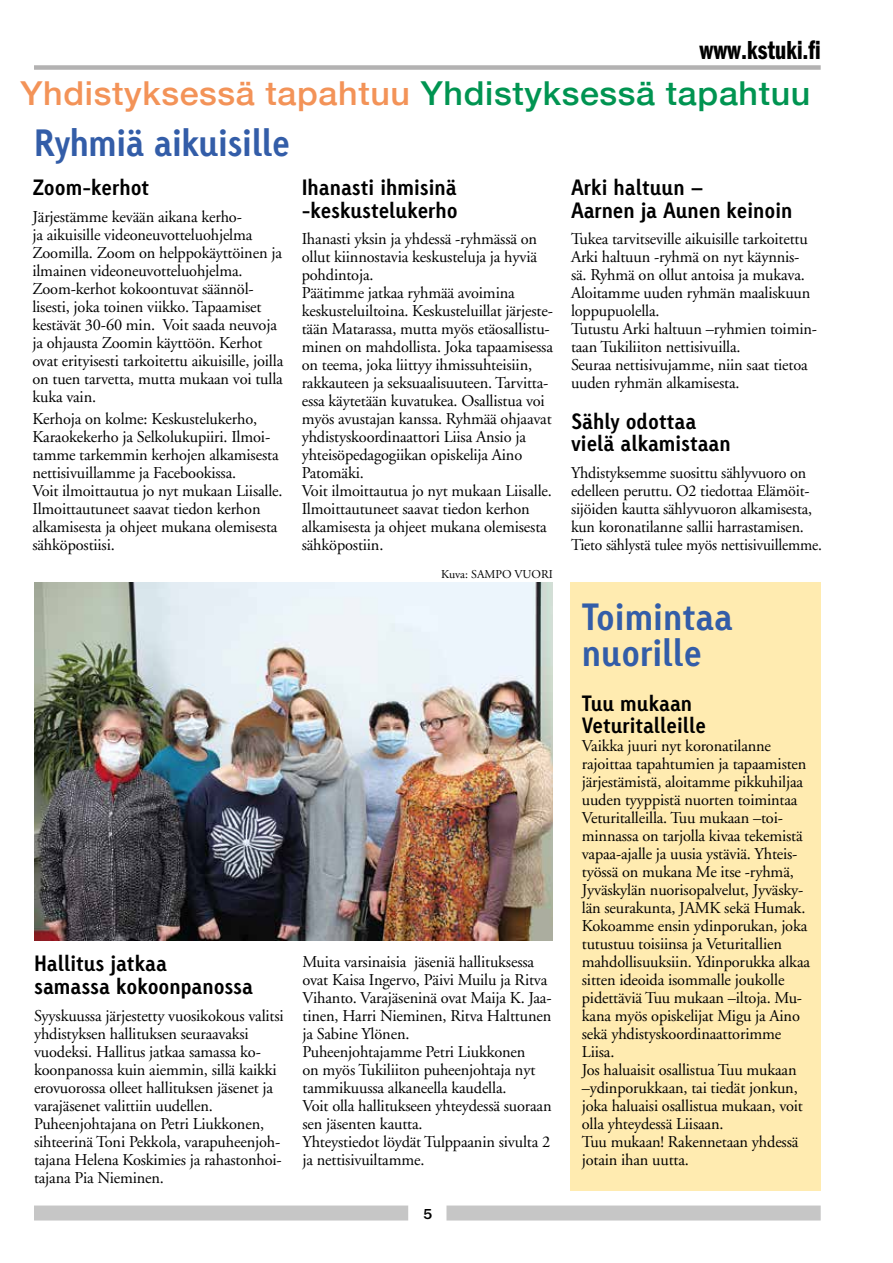
<style>
.page{position:relative;width:893px;height:1263px;background:#fff}
.page>*{position:absolute;margin:0;border:0;box-sizing:border-box;transform-origin:0 0}
.t1{font:700 36px/36px "Linotype Tetria";letter-spacing:-.01em;color:#335da8}
.t2{font:500 33px "Helvetica Neue";letter-spacing:.02em;color:#f39358}
.t3{font:27px "Franklin Gothic LT Demi Cmpr";color:#000}
.t4{font:700 21px/22.5px "Linotype Tetria";color:#000}
.t5{font:16.5px/18px "Adobe Garamond LT";letter-spacing:-.01em;color:#000}
.t6{font:500 15px "Franklin Gothic LT";color:#000}
.t7{font:12px "Adobe Garamond LT";color:#000}
.s1{color:#009451}
</style>
<div class="page">
<div style="left:34px;top:65px;width:787px;height:5px;background:#b3b2b2"></div>
<div style="left:34px;top:1205px;width:374px;height:15px;background:#c6c6c6"></div>
<div style="left:446px;top:1205px;width:375px;height:15px;background:#c6c6c6"></div>
<div style="left:570px;top:583px;width:251px;height:608px;background:#ffebb0"></div>
<img style="left:34px;top:583px;width:519px;height:358px">
<h3 class="t3" style="left:699px;top:36px;width:123px">www.kstuki.fi</h3>
<h2 class="t2" style="left:21px;top:67px;width:791px">Yhdistyksessä tapahtuu <span class="s1">Yhdistyksessä tapahtuu</span></h2>
<h1 class="t1" style="left:34px;top:125px;width:258px">Ryhmiä aikuisille</h1>
<p class="t4" style="left:32px;top:176px;width:118px">Zoom-kerhot</p>
<p class="t5" style="left:32px;top:208px;width:252px">Järjestämme kevään aikana kerho-<br>ja aikuisille videoneuvotteluohjelma Zoomilla. Zoom on helppokäyttöinen ja ilmainen videoneuvotteluohjelma.<br>Zoom-kerhot kokoontuvat säännöl&shy;lisesti, joka toinen viikko. Tapaamiset kestävät 30-60 min. Voit saada neuvoja ja ohjausta Zoomin käyttöön. Kerhot ovat erityisesti tarkoitettu aikuisille, joilla on tuen tarvetta, mutta mukaan voi tulla kuka vain.</p>
<p class="t5" style="left:32px;top:410px;width:252px">Kerhoja on kolme: Keskustelukerho, Karaokekerho ja Selkolukupiiri. Ilmoi&shy;tamme tarkemmin kerhojen alkamisesta nettisivuillamme ja Facebookissa.<br>Voit ilmoittautua jo nyt mukaan Liisalle.<br>Ilmoittautuneet saavat tiedon kerhon alkamisesta ja ohjeet mukana olemisesta sähköpostiisi.</p>
<p class="t4" style="left:302px;top:176px;width:158px">Ihanasti ihmisinä -keskustelukerho</p>
<p class="t5" style="left:302px;top:230px;width:253px">Ihanasti yksin ja yhdessä -ryhmässä on ollut kiinnostavia keskusteluja ja hyviä pohdintoja.<br>Päätimme jatkaa ryhmää avoimina keskusteluiltoina. Keskusteluillat järjeste&shy;tään Matarassa, mutta myös etäosallistu&shy;minen on mahdollista. Joka tapaamisessa on teema, joka liittyy ihmissuhteisiin, rakkauteen ja seksuaalisuuteen. Tarvitta&shy;essa käytetään kuvatukea. Osallistua voi myös avustajan kanssa. Ryhmää ohjaavat yhdistyskoordinaattori Liisa Ansio ja yhteisöpedagogiikan opiskelija Aino Patomäki.<br>Voit ilmoittautua jo nyt mukaan Liisalle.<br>Ilmoittautuneet saavat tiedon kerhon alkamisesta ja ohjeet mukana olemisesta sähköpostiin.</p>
<p class="t7" style="left:441px;top:567px;width:113px">Kuva: SAMPO VUORI</p>
<p class="t4" style="left:34px;top:952px;width:221px">Hallitus jatkaa<br>samassa kokoonpanossa</p>
<p class="t5" style="left:34px;top:1006px;width:251px">Syyskuussa järjestetty vuosikokous valitsi yhdistyksen hallituksen seuraavaksi vuodeksi. Hallitus jatkaa samassa ko&shy;koonpanossa kuin aiemmin, sillä kaikki erovuorossa olleet hallituksen jäsenet ja varajäsenet valittiin uudellen.<br>Puheenjohtajana on Petri Liukkonen, sihteerinä Toni Pekkola, varapuheenjoh&shy;tajana Helena Koskimies ja rahastonhoi&shy;tajana Pia Nieminen.</p>
<p class="t5" style="left:302px;top:952px;width:251px">Muita varsinaisia jäseniä hallituksessa ovat Kaisa Ingervo, Päivi Muilu ja Ritva Vihanto. Varajäseninä ovat Maija K. Jaa&shy;tinen, Harri Nieminen, Ritva Halttunen ja Sabine Ylönen.<br>Puheenjohtajamme Petri Liukkonen<br>on myös Tukiliiton puheenjohtaja nyt tammikuussa alkaneella kaudella.<br>Voit olla hallitukseen yhteydessä suoraan sen jäsenten kautta.<br>Yhteystiedot löydät Tulppaanin sivulta 2 ja nettisivuiltamme.</p>
<p class="t6" style="left:423px;top:1205px;width:10px">5</p>
<p class="t4" style="left:571px;top:176px;width:223px">Arki haltuun –<br>Aarnen ja Aunen keinoin</p>
<p class="t5" style="left:571px;top:230px;width:248px">Tukea tarvitseville aikuisille tarkoitettu Arki haltuun -ryhmä on nyt käynnis&shy;sä. Ryhmä on ollut antoisa ja mukava.<br>Aloitamme uuden ryhmän maaliskuun loppupuolella.<br>Tutustu Arki haltuun –ryhmien toimin&shy;taan Tukiliiton nettisivuilla.<br>Seuraa nettisivujamme, niin saat tietoa uuden ryhmän alkamisesta.</p>
<p class="t4" style="left:571px;top:410px;width:161px">Sähly odottaa vielä alkamistaan</p>
<p class="t5" style="left:571px;top:464px;width:252px">Yhdistyksemme suosittu sählyvuoro on edelleen peruttu. O2 tiedottaa Elämöit&shy;sijöiden kautta sählyvuoron alkamisesta, kun koronatilanne sallii harrastamisen.<br>Tieto sählystä tulee myös nettisivuillemme.</p>
<h1 class="t1" style="left:582px;top:598px;width:152px">Toimintaa nuorille</h1>
<p class="t4" style="left:582px;top:691px;width:126px">Tuu mukaan<br>Veturitalleille</p>
<p class="t5" style="left:582px;top:737px;width:230px">Vaikka juuri nyt koronatilanne rajoittaa tapahtumien ja tapaamisten järjestämistä, aloitamme pikkuhiljaa uuden tyyppistä nuorten toimintaa Veturitalleilla. Tuu mukaan –toi&shy;minnassa on tarjolla kivaa tekemistä vapaa-ajalle ja uusia ystäviä. Yhteis&shy;työssä on mukana Me itse -ryhmä, Jyväskylän nuorisopalvelut, Jyväsky&shy;län seurakunta, JAMK sekä Humak.<br>Kokoamme ensin ydinporukan, joka tutustuu toisiinsa ja Veturitallien mahdollisuuksiin. Ydinporukka alkaa sitten ideoida isommalle joukolle pidettäviä Tuu mukaan –iltoja. Mu&shy;kana myös opiskelijat Migu ja Aino sekä yhdistyskoordinaattorimme Liisa.<br>Jos haluaisit osallistua Tuu mukaan –ydinporukkaan, tai tiedät jonkun, joka haluaisi osallistua mukaan, voit olla yhteydessä Liisaan.<br>Tuu mukaan! Rakennetaan yhdessä jotain ihan uutta.</p>
</div>
